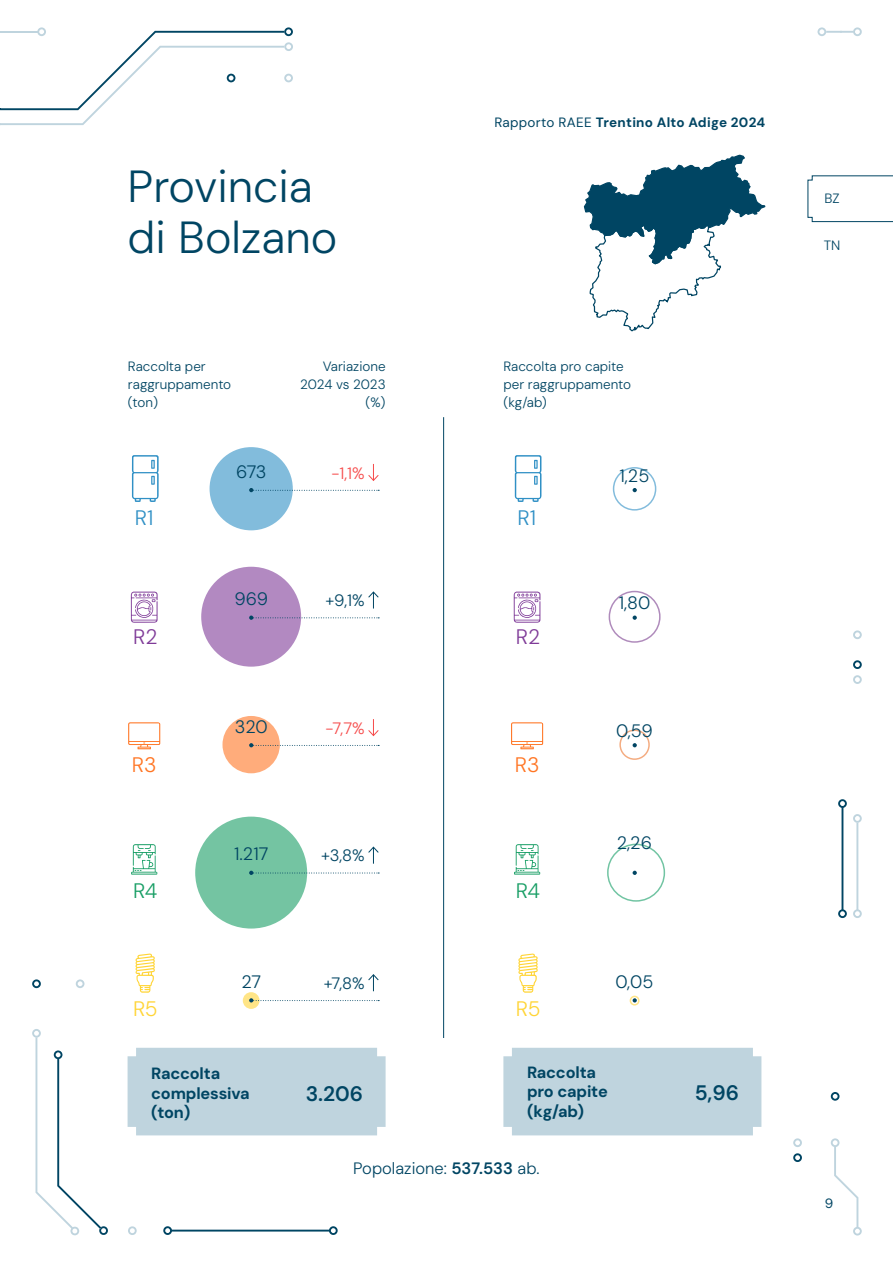
<style>
.page{position:relative;width:893px;height:1263px;background:#fff}
.page>*{position:absolute;margin:0;border:0;box-sizing:border-box;transform-origin:0 0}
.t1{font:300 45px "DM Sans";color:#004563}
.t2{font:600 21px "DM Sans";color:#004563}
.t3{font:300 21px "DM Sans";color:#7f3b98}
.t4{font:300 21px "DM Sans";color:#189e65}
.t5{font:300 21px "DM Sans";color:#ff7523}
.t6{font:300 21px "DM Sans";color:#ffd537}
.t7{font:300 21px "DM Sans";color:#3090c5}
.t8{font:300 18px "DM Sans";color:#004563}
.t9{font:300 16.5px "DM Sans";color:#004563}
.t10{font:300 16.5px "DM Sans";color:#f64b4b}
.t11{font:700 16.35px "DM Sans";letter-spacing:-.01em;color:#004563}
.t12{font:300 13.5px/18px "DM Sans";color:#004563}
.t13{font:700 13.5px "DM Sans";letter-spacing:.02em;color:#004563}
.t14{font:13.5px "DM Sans";color:#004563}
.s1{font-weight:400}
.s2{font-weight:600}
</style>
<div class="page">
<svg style="left:838px;top:799px;width:9px;height:119px"></svg>
<svg style="left:853px;top:814px;width:9px;height:104px"></svg>
<svg style="left:163px;top:1226px;width:175px;height:9px"></svg>
<svg style="left:128px;top:1226px;width:9px;height:9px"></svg>
<svg style="left:32px;top:1029px;width:76px;height:207px"></svg>
<svg style="left:76px;top:979px;width:8px;height:9px"></svg>
<svg style="left:32px;top:979px;width:9px;height:9px"></svg>
<svg style="left:0;top:27px;width:293px;height:98px"></svg>
<svg style="left:853px;top:675px;width:9px;height:9px"></svg>
<svg style="left:853px;top:660px;width:9px;height:9px"></svg>
<svg style="left:853px;top:630px;width:9px;height:9px"></svg>
<svg style="left:817px;top:27px;width:45px;height:9px"></svg>
<svg style="left:831px;top:1092px;width:8px;height:9px"></svg>
<svg style="left:831px;top:1138px;width:31px;height:97px"></svg>
<svg style="left:793px;top:1138px;width:9px;height:9px"></svg>
<svg style="left:793px;top:1153px;width:9px;height:9px"></svg>
<div style="left:210px;top:447px;width:83px;height:83px;background:#82bcdc;border-radius:42px"></div>
<div style="left:201px;top:567px;width:100px;height:100px;background:#b289c1;border-radius:50px"></div>
<div style="left:222px;top:716px;width:58px;height:57px;background:#ffac7b;border-radius:29px"></div>
<div style="left:195px;top:817px;width:112px;height:111px;background:#74c4a2;border-radius:56px"></div>
<svg style="left:243px;top:992px;width:17px;height:17px"></svg>
<hr style="left:443px;top:417px;width:1px;height:620px;background:#004563">
<div style="left:613px;top:467px;width:43px;height:44px;border:2px solid #2f8fc5;border-radius:50%"></div>
<div style="left:609px;top:591px;width:52px;height:52px;border:2px solid #7b3e8f;border-radius:50%"></div>
<div style="left:619px;top:729px;width:31px;height:31px;border:2px solid #ed752d;border-radius:50%"></div>
<div style="left:607px;top:844px;width:58px;height:58px;border:2px solid #139d65;border-radius:50%"></div>
<div style="left:630px;top:996px;width:10px;height:9px;border:2px solid #ffd439;border-radius:50%"></div>
<svg style="left:368px;top:464px;width:11px;height:17px"></svg>
<svg style="left:368px;top:591px;width:11px;height:17px"></svg>
<svg style="left:368px;top:719px;width:11px;height:18px"></svg>
<svg style="left:368px;top:846px;width:11px;height:18px"></svg>
<svg style="left:368px;top:974px;width:11px;height:17px"></svg>
<svg style="left:249px;top:488px;width:130px;height:4px"></svg>
<svg style="left:133px;top:591px;width:23px;height:1px"></svg>
<svg style="left:131px;top:592px;width:27px;height:31px"></svg>
<svg style="left:128px;top:722px;width:32px;height:27px"></svg>
<svg style="left:131px;top:844px;width:26px;height:31px"></svg>
<svg style="left:135px;top:953px;width:20px;height:39px"></svg>
<svg style="left:249px;top:615px;width:130px;height:5px"></svg>
<svg style="left:249px;top:743px;width:130px;height:4px"></svg>
<svg style="left:249px;top:871px;width:130px;height:4px"></svg>
<svg style="left:249px;top:998px;width:130px;height:4px"></svg>
<svg style="left:132px;top:455px;width:27px;height:47px"></svg>
<svg style="left:541px;top:456px;width:1px;height:42px"></svg>
<svg style="left:515px;top:455px;width:26px;height:47px"></svg>
<svg style="left:515px;top:591px;width:24px;height:1px"></svg>
<svg style="left:514px;top:592px;width:26px;height:31px"></svg>
<svg style="left:511px;top:722px;width:32px;height:27px"></svg>
<svg style="left:514px;top:844px;width:26px;height:31px"></svg>
<svg style="left:518px;top:953px;width:20px;height:39px"></svg>
<svg style="left:633px;top:488px;width:4px;height:4px"></svg>
<svg style="left:633px;top:615px;width:4px;height:5px"></svg>
<svg style="left:633px;top:743px;width:4px;height:4px"></svg>
<svg style="left:633px;top:871px;width:4px;height:4px"></svg>
<svg style="left:633px;top:998px;width:4px;height:4px"></svg>
<svg style="left:807px;top:175px;width:86px;height:47px"></svg>
<svg style="left:583px;top:154px;width:183px;height:178px"></svg>
<div style="left:128px;top:1048px;width:258px;height:87px;background:#bfd4de"></div>
<div style="left:503px;top:1048px;width:258px;height:87px;background:#bfd4de"></div>
<p class="t1" style="left:128px;top:159px;width:187px">Provincia</p>
<p class="t1" style="left:128px;top:210px;width:211px">di Bolzano</p>
<p class="t13" style="left:494px;top:114px;width:272px"><span class="s1">Rapporto RAEE</span> Trentino Alto Adige 2024</p>
<p class="t12" style="left:128px;top:357px;width:105px">Raccolta per raggruppamento (ton)</p>
<p class="t12" style="left:300px;top:357px;width:87px;text-align:right">Variazione<br>2024 vs 2023 (%)</p>
<p class="t12" style="left:503px;top:357px;width:122px">Raccolta pro capite</p>
<p class="t12" style="left:503px;top:375px;width:129px">per raggruppamento</p>
<p class="t12" style="left:503px;top:393px;width:45px">(kg/ab)</p>
<p class="t8" style="left:236px;top:460px;width:32px">673</p>
<p class="t10" style="left:331px;top:463px;width:35px">-1,1%</p>
<p class="t7" style="left:135px;top:505px;width:20px">R1</p>
<p class="t7" style="left:518px;top:505px;width:20px">R1</p>
<p class="t8" style="left:234px;top:588px;width:35px">969</p>
<p class="t9" style="left:326px;top:590px;width:40px">+9,1%</p>
<p class="t3" style="left:133px;top:624px;width:26px">R2</p>
<p class="t3" style="left:516px;top:624px;width:26px">R2</p>
<p class="t8" style="left:235px;top:715px;width:34px">320</p>
<p class="t10" style="left:326px;top:718px;width:41px">-7,7%</p>
<p class="t5" style="left:132px;top:751px;width:26px">R3</p>
<p class="t5" style="left:515px;top:751px;width:26px">R3</p>
<p class="t8" style="left:234px;top:843px;width:36px">1.217</p>
<p class="t9" style="left:322px;top:845px;width:45px">+3,8%</p>
<p class="t4" style="left:133px;top:878px;width:26px">R4</p>
<p class="t4" style="left:516px;top:878px;width:26px">R4</p>
<p class="t8" style="left:619px;top:464px;width:31px">1,25</p>
<p class="t8" style="left:619px;top:592px;width:33px">1,80</p>
<p class="t8" style="left:616px;top:720px;width:38px">0,59</p>
<p class="t8" style="left:617px;top:831px;width:37px">2,26</p>
<p class="t8" style="left:241px;top:970px;width:21px">27</p>
<p class="t9" style="left:324px;top:973px;width:42px">+7,8%</p>
<p class="t8" style="left:615px;top:970px;width:39px">0,05</p>
<p class="t6" style="left:133px;top:996px;width:26px">R5</p>
<p class="t6" style="left:516px;top:996px;width:26px">R5</p>
<p class="t11" style="left:151px;top:1063px;width:71px">Raccolta</p>
<p class="t11" style="left:151px;top:1082px;width:100px">complessiva</p>
<p class="t11" style="left:151px;top:1102px;width:41px">(ton)</p>
<p class="t2" style="left:306px;top:1080px;width:59px">3.206</p>
<p class="t11" style="left:527px;top:1062px;width:71px">Raccolta</p>
<p class="t11" style="left:527px;top:1081px;width:82px">pro capite</p>
<p class="t11" style="left:527px;top:1101px;width:58px">(kg/ab)</p>
<p class="t9" style="left:353px;top:1158px;width:188px">Popolazione: <span class="s2">537.533</span> ab.</p>
<p class="t2" style="left:695px;top:1079px;width:46px">5,96</p>
<p class="t12" style="left:824px;top:189px;width:17px">BZ</p>
<p class="t12" style="left:824px;top:236px;width:18px">TN</p>
<p class="t14" style="left:825px;top:1195px;width:10px">9</p>
</div>
